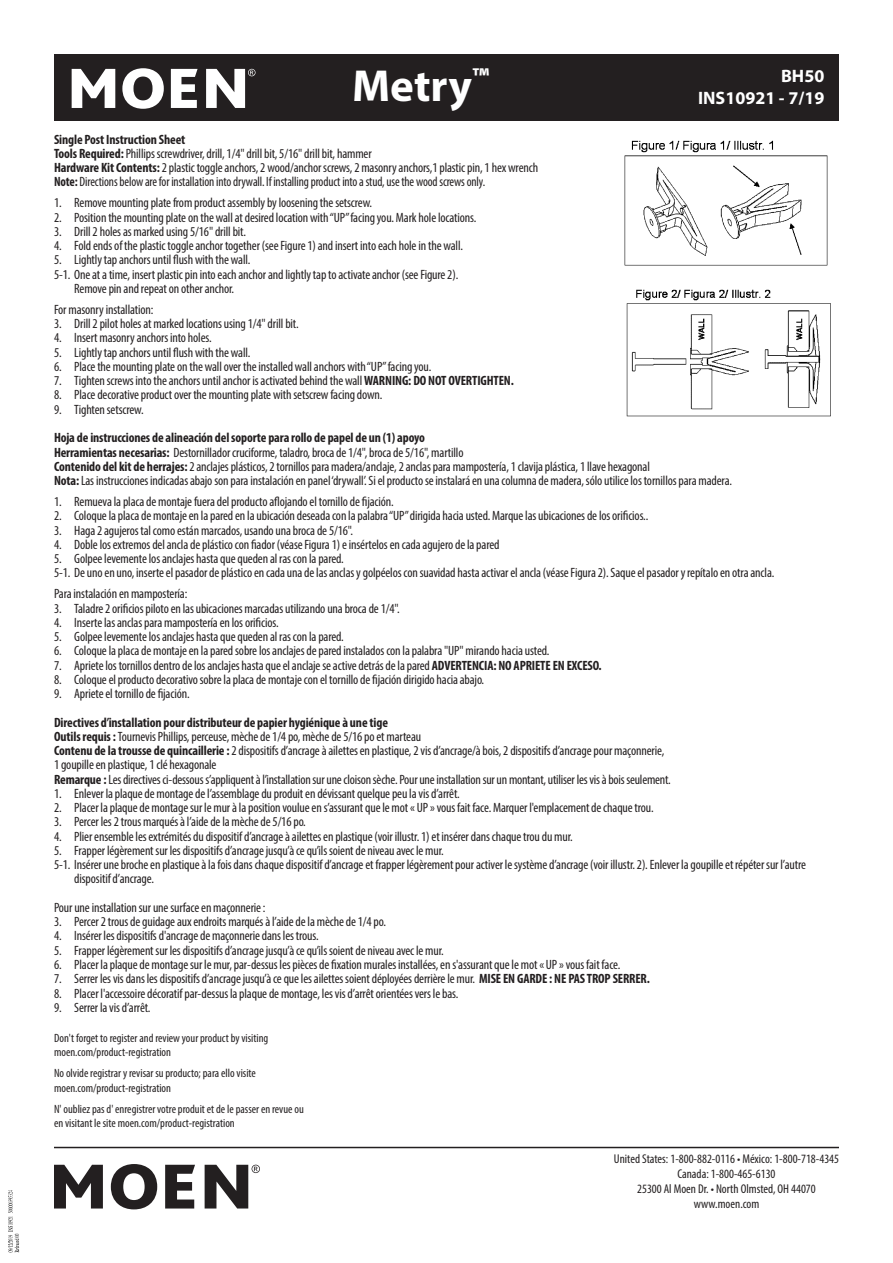
<style>
.page{position:relative;width:893px;height:1263px;background:#fff}
.page>*{position:absolute;margin:0;border:0;box-sizing:border-box;transform-origin:0 0}
.t1{font:700 45px "Myriad Pro";color:#fff}
.t2{font:700 18px/21.6px "Myriad Pro";color:#fff;text-align:right}
.t3{font:condensed 13.5px/14.2px "Myriad Pro";letter-spacing:-.01em;color:#231f20}
.t4{font:condensed 12.75px/15px "Myriad Pro";color:#231f20;text-align:center}
.t5{font:condensed 12px/14.4px "Myriad Pro";color:#231f20}
.s1{font-weight:700}
</style>
<div class="page">
<div style="left:54px;top:54px;width:785px;height:67px;background:#231f20"></div>
<svg style="left:72px;top:69px;width:43px;height:39px"></svg>
<svg style="left:122px;top:68px;width:42px;height:41px"></svg>
<svg style="left:171px;top:69px;width:27px;height:39px"></svg>
<svg style="left:206px;top:69px;width:50px;height:39px"></svg>
<svg style="left:54px;top:1165px;width:49px;height:43px"></svg>
<svg style="left:111px;top:1164px;width:46px;height:45px"></svg>
<svg style="left:165px;top:1165px;width:30px;height:43px"></svg>
<svg style="left:205px;top:1165px;width:55px;height:43px"></svg>
<hr style="left:54px;top:1147px;width:785px;height:1px;background:#231f20">
<img style="left:624px;top:140px;width:207px;height:277px">
<svg style="left:8px;top:1190px;width:11px;height:62px"></svg>
<h1 class="t1" style="left:352px;top:56px;width:138px">Metry<sup>™</sup></h1>
<h2 class="t2" style="left:698px;top:65px;width:128px">BH50<br>INS10921 - 7/19</h2>
<p class="t3" style="left:54px;top:132px;width:486px"><span class="s1">Single Post Instruction Sheet<br>Tools Required:</span> Phillips screwdriver, drill, 1/4" drill bit, 5/16" drill bit, hammer<br><span class="s1">Hardware Kit Contents:</span> 2 plastic toggle anchors, 2 wood/anchor screws, 2 masonry anchors,1 plastic pin, 1 hex wrench <span class="s1">Note:</span> Directions below are for installation into drywall. If installing product into a stud, use the wood screws only.</p>
<p class="t3" style="left:54px;top:196px;width:320px">1. Remove mounting plate from product assembly by loosening the setscrew.</p>
<p class="t3" style="left:54px;top:210px;width:424px">2. Position the mounting plate on the wall at desired location with “UP” facing you. Mark hole locations.</p>
<p class="t3" style="left:54px;top:224px;width:194px">3. Drill 2 holes as marked using 5/16" drill bit.</p>
<p class="t3" style="left:54px;top:238px;width:410px">4. Fold ends of the plastic toggle anchor together (see Figure 1) and insert into each hole in the wall.</p>
<p class="t3" style="left:54px;top:253px;width:198px">5. Lightly tap anchors until flush with the wall.</p>
<p class="t3" style="left:54px;top:267px;width:406px">5-1. One at a time, insert plastic pin into each anchor and lightly tap to activate anchor (see Figure 2).</p>
<p class="t3" style="left:74px;top:281px;width:161px">Remove pin and repeat on other anchor.</p>
<p class="t3" style="left:54px;top:302px;width:101px">For masonry installation:</p>
<p class="t3" style="left:54px;top:316px;width:246px">3. Drill 2 pilot holes at marked locations using 1/4" drill bit.</p>
<p class="t3" style="left:54px;top:331px;width:159px">4. Insert masonry anchors into holes.</p>
<p class="t3" style="left:54px;top:345px;width:198px">5. Lightly tap anchors until flush with the wall.</p>
<p class="t3" style="left:54px;top:359px;width:379px">6. Place the mounting plate on the wall over the installed wall anchors with “UP” facing you.</p>
<p class="t3" style="left:54px;top:373px;width:461px">7. Tighten screws into the anchors until anchor is activated behind the wall <span class="s1">WARNING: DO NOT OVERTIGHTEN.</span></p>
<p class="t3" style="left:54px;top:388px;width:330px">8. Place decorative product over the mounting plate with setscrew facing down.</p>
<p class="t3" style="left:54px;top:402px;width:91px">9. Tighten setscrew.</p>
<p class="t3" style="left:54px;top:430px;width:680px"><span class="s1">Hoja de instrucciones de alineación del soporte para rollo de papel de un (1) apoyo<br>Herramientas necesarias:</span> Destornillador cruciforme, taladro, broca de 1/4", broca de 5/16", martillo<br><span class="s1">Contenido del kit de herrajes:</span> 2 anclajes plásticos, 2 tornillos para madera/anclaje, 2 anclas para mampostería, 1 clavija plástica, 1 llave hexagonal<br><span class="s1">Nota:</span> Las instrucciones indicadas abajo son para instalación en panel ‘drywall’. Si el producto se instalará en una columna de madera, sólo utilice los tornillos para madera.</p>
<p class="t3" style="left:54px;top:494px;width:341px">1. Remueva la placa de montaje fuera del producto aflojando el tornillo de fijación.</p>
<p class="t3" style="left:54px;top:508px;width:596px">2. Coloque la placa de montaje en la pared en la ubicación deseada con la palabra “UP” dirigida hacia usted. Marque las ubicaciones de los orificios..</p>
<p class="t3" style="left:54px;top:523px;width:301px">3. Haga 2 agujeros tal como están marcados, usando una broca de 5/16".</p>
<p class="t3" style="left:54px;top:537px;width:447px">4. Doble los extremos del ancla de plástico con fiador (véase Figura 1) e insértelos en cada agujero de la pared</p>
<p class="t3" style="left:54px;top:551px;width:722px">5. Golpee levemente los anclajes hasta que queden al ras con la pared.<br>5-1. De uno en uno, inserte el pasador de plástico en cada una de las anclas y golpéelos con suavidad hasta activar el ancla (véase Figura 2). Saque el pasador y repítalo en otra ancla.</p>
<p class="t3" style="left:54px;top:586px;width:135px">Para instalación en mampostería:</p>
<p class="t3" style="left:54px;top:601px;width:347px">3. Taladre 2 orificios piloto en las ubicaciones marcadas utilizando una broca de 1/4".</p>
<p class="t3" style="left:54px;top:615px;width:226px">4. Inserte las anclas para mampostería en los orificios.</p>
<p class="t3" style="left:54px;top:629px;width:291px">5. Golpee levemente los anclajes hasta que queden al ras con la pared.</p>
<p class="t3" style="left:54px;top:644px;width:497px">6. Coloque la placa de montaje en la pared sobre los anclajes de pared instalados con la palabra "UP" mirando hacia usted.</p>
<p class="t3" style="left:54px;top:658px;width:549px">7. Apriete los tornillos dentro de los anclajes hasta que el anclaje se active detrás de la pared <span class="s1">ADVERTENCIA: NO APRIETE EN EXCESO.</span></p>
<p class="t3" style="left:54px;top:672px;width:432px">8. Coloque el producto decorativo sobre la placa de montaje con el tornillo de fijación dirigido hacia abajo.</p>
<p class="t3" style="left:54px;top:686px;width:137px">9. Apriete el tornillo de fijación.</p>
<p class="t3" style="left:54px;top:715px;width:618px"><span class="s1">Directives d’installation pour distributeur de papier hygiénique à une tige<br>Outils requis :</span> Tournevis Phillips, perceuse, mèche de 1/4 po, mèche de 5/16 po et marteau<br><span class="s1">Contenu de la trousse de quincaillerie :</span> 2 dispositifs d’ancrage à ailettes en plastique, 2 vis d’ancrage/à bois, 2 dispositifs d’ancrage pour maçonnerie, 1 goupille en plastique, 1 clé hexagonale<br><span class="s1">Remarque :</span> Les directives ci-dessous s’appliquent à l’installation sur une cloison sèche. Pour une installation sur un montant, utiliser les vis à bois seulement.</p>
<p class="t3" style="left:54px;top:786px;width:407px">1. Enlever la plaque de montage de l’assemblage du produit en dévissant quelque peu la vis d’arrêt.</p>
<p class="t3" style="left:54px;top:800px;width:601px">2. Placer la plaque de montage sur le mur à la position voulue en s’assurant que le mot « UP » vous fait face. Marquer l'emplacement de chaque trou.</p>
<p class="t3" style="left:54px;top:815px;width:253px">3. Percer les 2 trous marqués à l’aide de la mèche de 5/16 po.</p>
<p class="t3" style="left:54px;top:829px;width:520px">4. Plier ensemble les extrémités du dispositif d’ancrage à ailettes en plastique (voir illustr. 1) et insérer dans chaque trou du mur.</p>
<p class="t3" style="left:54px;top:843px;width:391px">5. Frapper légèrement sur les dispositifs d’ancrage jusqu’à ce qu’ils soient de niveau avec le mur.</p>
<p class="t3" style="left:54px;top:857px;width:753px">5-1. Insérer une broche en plastique à la fois dans chaque dispositif d’ancrage et frapper légèrement pour activer le système d’ancrage (voir illustr. 2). Enlever la goupille et répéter sur l’autre</p>
<p class="t3" style="left:74px;top:872px;width:81px">dispositif d’ancrage.</p>
<p class="t3" style="left:54px;top:900px;width:213px">Pour une installation sur une surface en maçonnerie :</p>
<p class="t3" style="left:54px;top:914px;width:333px">3. Percer 2 trous de guidage aux endroits marqués à l’aide de la mèche de 1/4 po.</p>
<p class="t3" style="left:54px;top:929px;width:266px">4. Insérer les dispositifs d'ancrage de maçonnerie dans les trous.</p>
<p class="t3" style="left:54px;top:943px;width:391px">5. Frapper légèrement sur les dispositifs d’ancrage jusqu’à ce qu’ils soient de niveau avec le mur.</p>
<p class="t3" style="left:54px;top:957px;width:568px">6. Placer la plaque de montage sur le mur, par-dessus les pièces de fixation murales installées, en s'assurant que le mot « UP » vous fait face.</p>
<p class="t3" style="left:54px;top:971px;width:597px">7. Serrer les vis dans les dispositifs d’ancrage jusqu’à ce que les ailettes soient déployées derrière le mur. <span class="s1">MISE EN GARDE : NE PAS TROP SERRER.</span></p>
<p class="t3" style="left:54px;top:986px;width:406px">8. Placer l'accessoire décoratif par-dessus la plaque de montage, les vis d’arrêt orientées vers le bas.</p>
<p class="t3" style="left:54px;top:1000px;width:98px">9. Serrer la vis d’arrêt.</p>
<p class="t5" style="left:54px;top:1030px;width:216px">Don't forget to register and review your product by visiting moen.com/product-registration</p>
<p class="t5" style="left:54px;top:1066px;width:203px">No olvide registrar y revisar su producto; para ello visite moen.com/product-registration</p>
<p class="t5" style="left:54px;top:1101px;width:251px">N' oubliez pas d' enregistrer votre produit et de le passer en revue ou en visitant le site moen.com/product-registration</p>
<p class="t4" style="left:614px;top:1151px;width:227px">United States: 1-800-882-0116 • México: 1-800-718-4345<br>Canada: 1-800-465-6130<br>25300 Al Moen Dr. • North Olmsted, OH 44070 www.moen.com</p>
</div>
